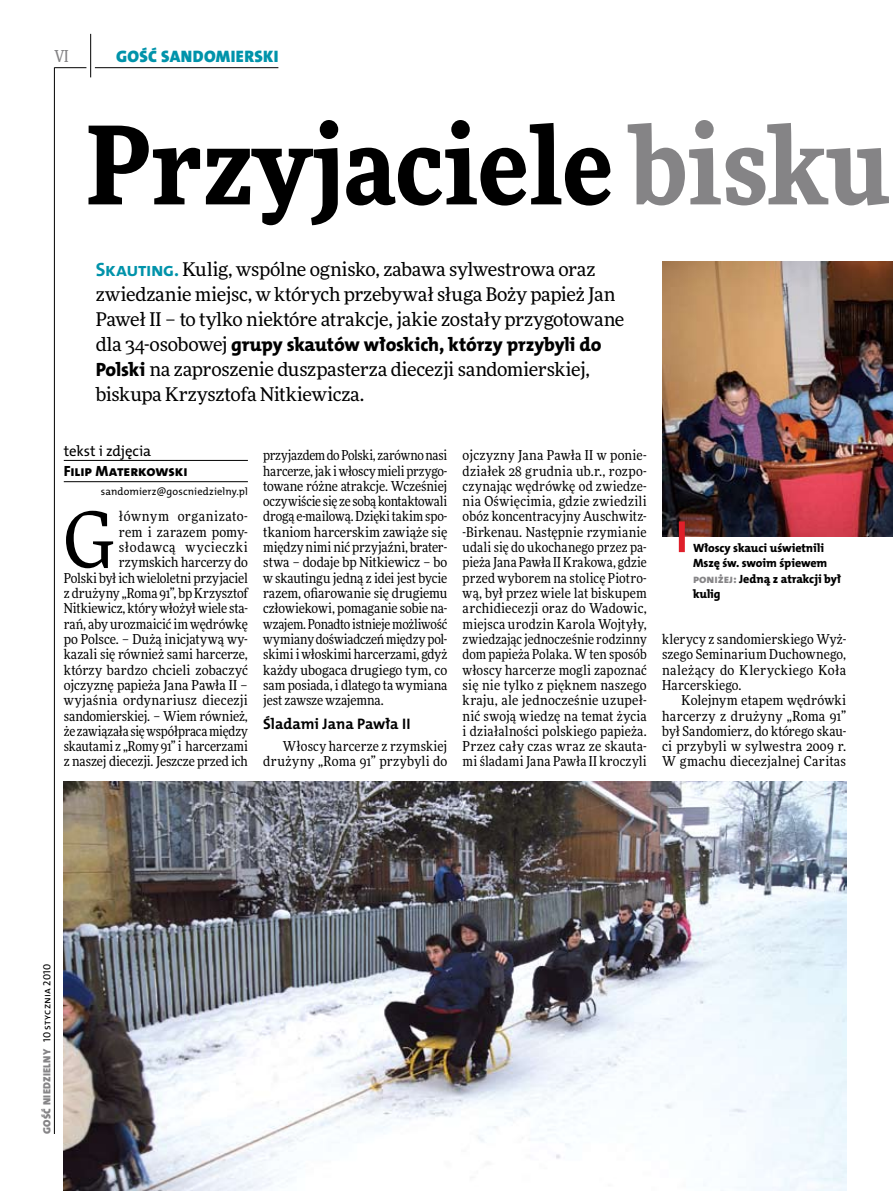
<style>
.page{position:relative;width:893px;height:1191px;background:#fff}
.page>*{position:absolute;margin:0;border:0;box-sizing:border-box;transform-origin:0 0}
.t1{font:900 108px "Freeday Narrow";color:#000}
.t2{font:76.95px "Freeday Narrow News";color:#000}
.t3{font:19.35px "The Mix HP8 Ex Bld";letter-spacing:-.005em;color:#000}
.t4{font:18.9px/24.9px "Freeday News";letter-spacing:-.015em;color:#000}
.t5{font:16.65px "The Mix HP9 Blk";letter-spacing:.02em;color:#0093aa}
.t6{font:500 16.5px "Freeday Narrow";color:#858486;scale:.9 1}
.t7{font:15.3px "The Mix HP7 Bld";color:#000}
.t8{font:14.85px "The Mix HP8 Ex Bld";letter-spacing:-.005em;color:#000}
.t9{font:14.85px "The Mix HP5 Plain";letter-spacing:-.01em;color:#000}
.t10{font:13.65px/15.3px "Freeday Narrow News";letter-spacing:.005em;color:#000;text-align:justify}
.t11{font:12px/15.3px "The Mix HP8 Ex Bld";letter-spacing:-.005em;color:#000}
.t12{font:10.5px "The Mix HP9 Blk";letter-spacing:.025em;color:#858486}
.t13{font:10.5px "The Mix HP5 Plain";letter-spacing:.01em;color:#000}
.s1{color:#858486}
.s2{font-family:"The Mix HP7 Bld";font-size:19.35px;color:#0093aa}
.s3{font-family:"Freeday News";font-size:18.9px}
.s4{font-family:"The Mix HP8 Ex Bld";font-size:19.35px}
.s5{font-family:"The Mix HP5 Plain";color:#000}
</style>
<div class="page">
<hr style="left:54px;top:67px;width:1px;height:1067px;background:#000">
<hr style="left:90px;top:34px;width:1px;height:43px;background:#000">
<hr style="left:54px;top:67px;width:32px;height:1px;background:#000">
<hr style="left:95px;top:67px;width:183px;height:1px;background:#000">
<hr style="left:64px;top:460px;width:184px;height:1px;background:#000">
<hr style="left:64px;top:481px;width:184px;height:1px;background:#000">
<img style="left:64px;top:782px;width:782px;height:409px">
<img style="left:662px;top:261px;width:231px;height:276px">
<div style="left:679px;top:521px;width:6px;height:31px;background:#df1f2a"></div>
<p class="t6" style="left:54px;top:46px;width:17px">VI</p>
<p class="t5" style="left:116px;top:46px;width:164px">GOŚĆ SANDOMIERSKI</p>
<h1 class="t1" style="left:86px;top:95px;width:805px">Przyjaciele <span class="s1">bisku</span></h1>
<h3 class="t4" style="left:96px;top:256px;width:530px"><span class="s2">Skauting.</span> Kulig, wspólne ognisko, zabawa sylwestrowa oraz zwiedzanie miejsc, w których przebywał sługa Boży papież Jan<br>Paweł II – to tylko niektóre atrakcje, jakie zostały przygotowane</h3>
<h3 class="t3" style="left:96px;top:332px;width:507px"><span class="s3">dla 34-osobowej</span> grupy skautów włoskich, którzy przybyli do</h3>
<h3 class="t4" style="left:96px;top:356px;width:496px"><span class="s4">Polski</span> na zaproszenie duszpasterza diecezji sandomierskiej, biskupa Krzysztofa Nitkiewicza.</h3>
<p class="t9" style="left:64px;top:441px;width:89px">tekst i zdjęcia</p>
<p class="t8" style="left:64px;top:461px;width:125px">Filip Materkowski</p>
<p class="t13" style="left:101px;top:484px;width:148px">sandomierz@goscniedzielny.pl</p>
<h2 class="t2" style="left:64px;top:492px;width:52px">G</h2>
<p class="t10" style="left:64px;top:509px;width:186px;text-align:right">łównym organizato-<br>rem i zarazem pomy&shy;słodawcą wycieczki rzymskich harcerzy do<br>Polski był ich wieloletni przyjaciel z drużyny „Roma 91”, bp Krzysztof<br>Nitkiewicz, który włożył wiele sta&shy;rań, aby urozmaicić im wędrówkę po Polsce. – Dużą inicjatywą wy&shy;kazali się również sami harcerze, którzy bardzo chcieli zobaczyć ojczyznę papieża Jana Pawła II – wyjaśnia ordynariusz diecezji sandomierskiej. – Wiem również, że zawiązała się współpraca między skautami z „Romy 91” i harcerzami z naszej diecezji. Jeszcze przed ich</p>
<p class="t10" style="left:263px;top:447px;width:186px">przyjazdem do Polski, zarówno nasi harcerze, jak iwłoscy mieli przygo&shy;towane różne atrakcje. Wcześniej oczywiście się ze sobą kontaktowali drogą e-mailową. Dzięki takim spo&shy;tkaniom harcerskim zawiąże się między nimi nić przyjaźni, brater&shy;stwa – dodaje bp Nitkiewicz – bo w skautingu jedną z idei jest bycie razem, ofiarowanie się drugiemu człowiekowi, pomaganie sobie na&shy;wzajem. Ponadto istnieje możliwość wymiany doświadczeń między pol&shy;skimi i włoskimi harcerzami, gdyż każdy ubogaca drugiego tym, co sam posiada, i dlatego ta wymiana jest zawsze wzajemna.</p>
<p class="t7" style="left:263px;top:714px;width:149px">Śladami Jana Pawła II</p>
<p class="t10" style="left:263px;top:738px;width:186px;text-align:right">Włoscy harcerze z rzymskiej drużyny „Roma 91” przybyli do</p>
<p class="t10" style="left:463px;top:447px;width:186px">ojczyzny Jana Pawła II w ponie&shy;działek 28 grudnia ub.r., rozpo&shy;czynając wędrówkę od zwiedze&shy;nia Oświęcimia, gdzie zwiedzili obóz koncentracyjny Auschwitz--Birkenau. Następnie rzymianie udali się do ukochanego przez pa&shy;pieża Jana Pawła II Krakowa, gdzie przed wyborem na stolicę Piotro&shy;wą, był przez wiele lat biskupem archidiecezji oraz do Wadowic, miejsca urodzin Karola Wojtyły, zwiedzając jednocześnie rodzinny dom papieża Polaka. W ten sposób włoscy harcerze mogli zapoznać się nie tylko z pięknem naszego kraju, ale jednocześnie uzupeł&shy;nić swoją wiedzę na temat życia i działalności polskiego papieża.<br>Przez cały czas wraz ze skauta&shy;mi śladami Jana Pawła II kroczyli</p>
<p class="t11" style="left:693px;top:540px;width:150px">Włoscy skauci uświetnili<br>Mszę św. swoim śpiewem <span class="s1">poniżej:</span> Jedną z atrakcji był kulig</p>
<p class="t10" style="left:662px;top:631px;width:186px">klerycy z sandomierskiego Wyż&shy;szego Seminarium Duchownego, należący do Kleryckiego Koła Harcerskiego.</p>
<p class="t10" style="left:662px;top:692px;width:186px;text-indent:20px">Kolejnym etapem wędrówki harcerzy z drużyny „Roma 91” był Sandomierz, do którego skau&shy;ci przybyli w sylwestra 2009 r.<br>W gmachu diecezjalnej Caritas</p>
<p class="t12" style="left:40px;top:1134px;width:171px;rotate:-90deg">GOŚĆ NIEDZIELNY <span class="s5">10 stycznia 2010</span></p>
</div>
